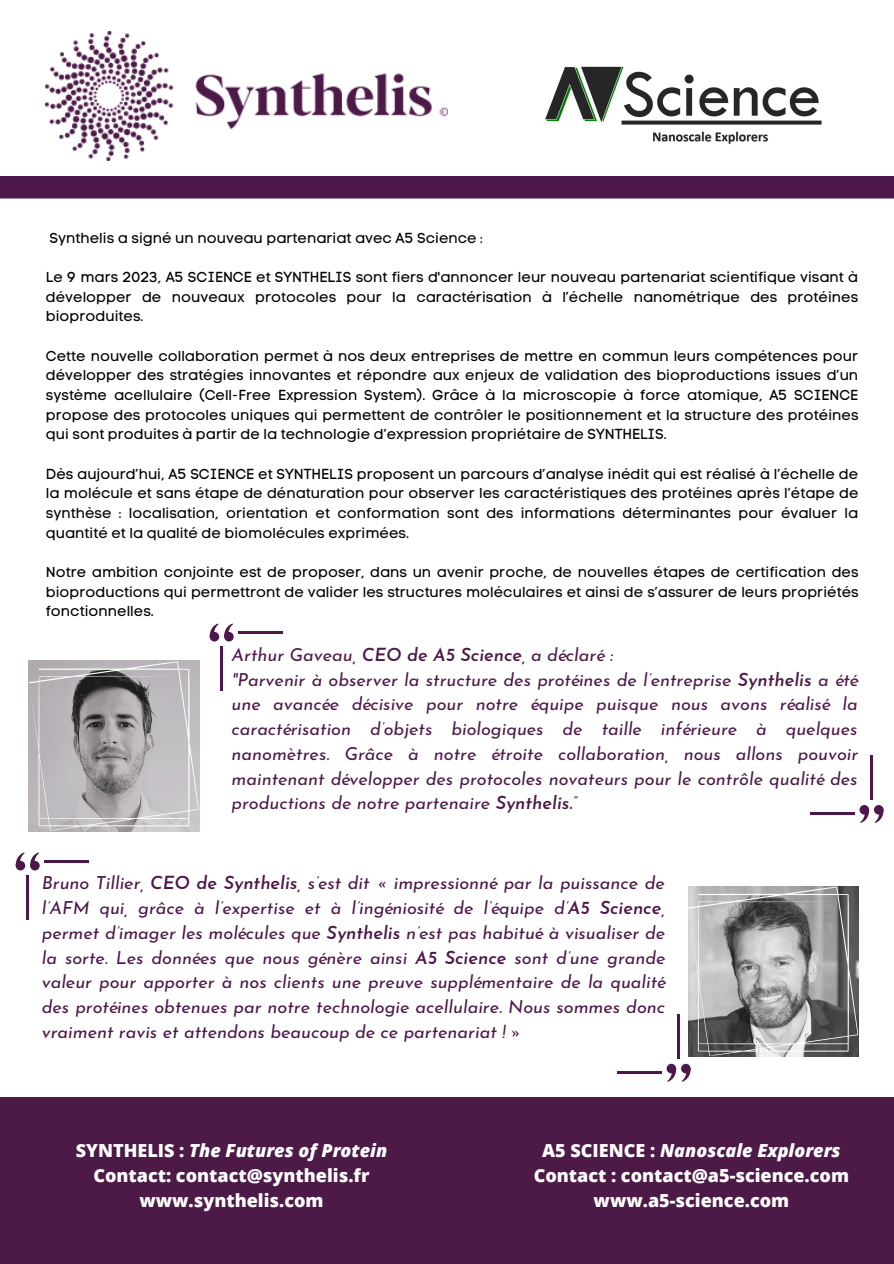
<style>
.page{position:relative;width:894px;height:1264px;background:#fff}
.page>*{position:absolute;margin:0;border:0;box-sizing:border-box;transform-origin:0 0}
.t1{font:italic 18px/24.8px "Josefin Sans";color:#4d1749;text-align:justify}
.t2{font:italic 18px/24.8px "Josefin Sans";color:#4d1a48}
.t3{font:800 18px/24.8px "Open Sans";color:#fefefe;text-align:center}
.t4{font:800 18px/24.8px "Open Sans";color:#fff;text-align:center}
.t5{font:14.4px/19.6px "Code Pro Normal LC";color:#000;text-align:justify}
.s1{font-weight:600}
.s2{font-style:italic}
</style>
<div class="page">
<div style="left:0;top:176px;width:893px;height:22px;background:#4d1749"></div>
<img style="left:545px;top:66px;width:277px;height:78px">
<img style="left:45px;top:31px;width:402px;height:130px">
<div style="left:210px;top:632px;width:9px;height:9px;background:#4d1749;border-radius:50%"></div>
<svg style="left:209px;top:623px;width:24px;height:17px"></svg>
<hr style="left:220px;top:646px;width:3px;height:45px;background:#4d1749">
<hr style="left:239px;top:631px;width:44px;height:3px;background:#4d1749">
<div style="left:16px;top:860px;width:9px;height:10px;background:#4d1749;border-radius:50%"></div>
<svg style="left:15px;top:852px;width:24px;height:17px"></svg>
<hr style="left:27px;top:875px;width:2px;height:44px;background:#4d1749">
<hr style="left:45px;top:860px;width:44px;height:2px;background:#4d1749">
<svg style="left:859px;top:806px;width:25px;height:17px"></svg>
<hr style="left:870px;top:755px;width:2px;height:45px;background:#4d1749">
<hr style="left:809px;top:812px;width:45px;height:3px;background:#4d1749">
<svg style="left:666px;top:1063px;width:10px;height:10px"></svg>
<svg style="left:667px;top:1065px;width:24px;height:16px"></svg>
<hr style="left:677px;top:1014px;width:2px;height:44px;background:#4d1749">
<hr style="left:617px;top:1071px;width:44px;height:2px;background:#4d1749">
<svg style="left:29px;top:661px;width:170px;height:169px;background:#aeaaae"></svg>
<svg style="left:688px;top:886px;width:170px;height:170px;background:#959595"></svg>
<div style="left:0;top:1097px;width:893px;height:166px;background:#4d1a48"></div>
<p class="t5" style="left:49px;top:228px;width:434px">Synthelis a signé un nouveau partenariat avec A5 Science :</p>
<p class="t5" style="left:46px;top:267px;width:813px">Le 9 mars 2023, A5 SCIENCE et SYNTHELIS sont fiers d'annoncer leur nouveau partenariat scientifique visant à développer de nouveaux protocoles pour la caractérisation à l’échelle nanométrique des protéines bioproduites.</p>
<p class="t5" style="left:46px;top:346px;width:814px">Cette nouvelle collaboration permet à nos deux entreprises de mettre en commun leurs compétences pour développer des stratégies innovantes et répondre aux enjeux de validation des bioproductions issues d’un système acellulaire (Cell-Free Expression System). Grâce à la microscopie à force atomique, A5 SCIENCE propose des protocoles uniques qui permettent de contrôler le positionnement et la structure des protéines qui sont produites à partir de la technologie d’expression propriétaire de SYNTHELIS.</p>
<p class="t5" style="left:46px;top:463px;width:814px">Dès aujourd’hui, A5 SCIENCE et SYNTHELIS proposent un parcours d’analyse inédit qui est réalisé à l’échelle de la molécule et sans étape de dénaturation pour observer les caractéristiques des protéines après l’étape de synthèse : localisation, orientation et conformation sont des informations déterminantes pour évaluer la quantité et la qualité de biomolécules exprimées.</p>
<p class="t5" style="left:46px;top:562px;width:814px">Notre ambition conjointe est de proposer, dans un avenir proche, de nouvelles étapes de certification des bioproductions qui permettront de valider les structures moléculaires et ainsi de s’assurer de leurs propriétés fonctionnelles.</p>
<p class="t2" style="left:231px;top:644px;width:628px">Arthur Gaveau, <span class="s1">CEO de A5 Science</span>, a déclaré :<br>"Parvenir à observer la structure des protéines de l’entreprise <span class="s1">Synthelis</span> a été une avancée décisive pour notre équipe puisque nous avons réalisé la caractérisation d’objets biologiques de taille inférieure à quelques nanomètres. Grâce à notre étroite collaboration, nous allons pouvoir maintenant développer des protocoles novateurs pour le contrôle qualité des productions de notre partenaire <span class="s1">Synthelis.</span>”</p>
<p class="t1" style="left:42px;top:872px;width:625px">Bruno Tillier, <span class="s1">CEO de Synthelis</span>, s’est dit « impressionné par la puissance de l’AFM qui, grâce à l’expertise et à l’ingéniosité de l’équipe d’<span class="s1">A5 Science</span>, permet d’imager les molécules que <span class="s1">Synthelis</span> n’est pas habitué à visualiser de la sorte. Les données que nous génère ainsi <span class="s1">A5 Science</span> sont d’une grande valeur pour apporter à nos clients une preuve supplémentaire de la qualité des protéines obtenues par notre technologie acellulaire. Nous sommes donc vraiment ravis et attendons beaucoup de ce partenariat ! »</p>
<p class="t4" style="left:76px;top:1137px;width:313px">SYNTHELIS : <span class="s2">The Futures of Protein<br></span>Contact: contact@synthelis.fr www.synthelis.com</p>
<p class="t3" style="left:533px;top:1137px;width:317px">A5 SCIENCE : <span class="s2">Nanoscale Explorers<br></span>Contact : contact@a5-science.com www.a5-science.com</p>
</div>
